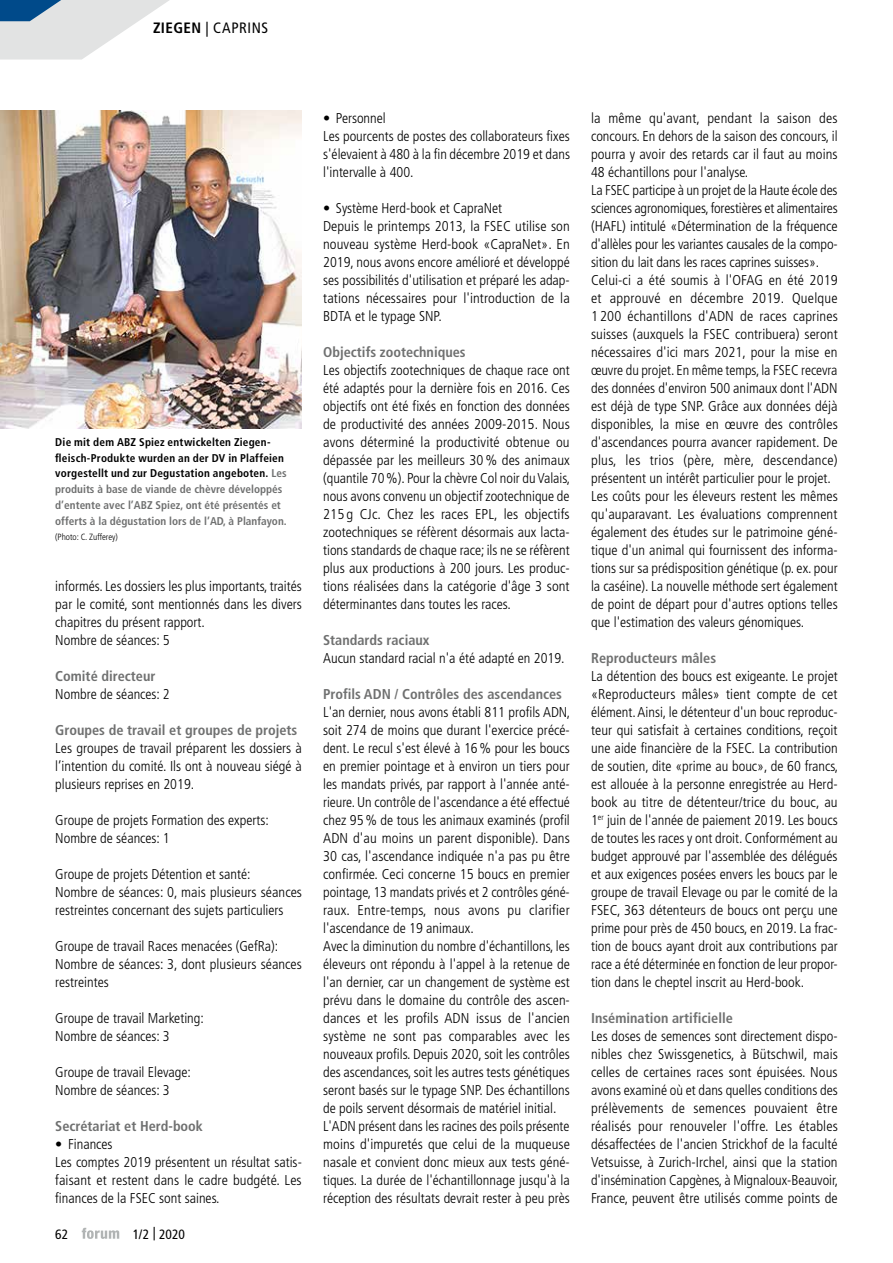
<style>
.page{position:relative;width:893px;height:1263px;background:#fff}
.page>*{position:absolute;margin:0;border:0;box-sizing:border-box;transform-origin:0 0}
.t1{font:condensed 15px "Frutiger LT Std";letter-spacing:.035em;color:#000}
.t2{font:300 condensed 14.25px/18px "Frutiger LT Std";color:#000}
.t3{font:700 condensed 14.25px "Frutiger LT Std";color:#6f7070}
.t4{font:condensed 13.5px "Frutiger LT Std";color:#000}
.t5{font:700 condensed 11.25px/15.8px "Frutiger LT Std";color:#6f7070}
.t6{font:300 condensed 9px "Frutiger LT Std";color:#000}
.s1{font-weight:700}
.s2{color:#000}
</style>
<div class="page">
<svg style="left:82px;top:1228px;width:37px;height:11px"></svg>
<img style="left:0;top:111px;width:302px;height:318px">
<svg style="left:0;top:0;width:169px;height:60px"></svg>
<p class="t1" style="left:153px;top:19px;width:117px"><span class="s1">ZIEGEN</span> | CAPRINS</p>
<p class="t5" style="left:55px;top:434px;width:233px"><span class="s2">Die mit dem ABZ Spiez entwickelten Ziegen&shy;fleisch-Produkte wurden an der DV in Plaffeien vorgestellt und zur Degustation angeboten.</span> Les produits à base de viande de chèvre développés d’entente avec l’ABZ Spiez, ont été présentés et offerts à la dégustation lors de l’AD, à Planfayon.</p>
<p class="t6" style="left:55px;top:532px;width:64px">(Photo: C. Zufferey)</p>
<p class="t2" style="left:55px;top:577px;width:248px">informés. Les dossiers les plus importants, traités par le comité, sont mentionnés dans les divers chapitres du présent rapport.<br>Nombre de séances: 5</p>
<p class="t3" style="left:55px;top:667px;width:102px">Comité directeur</p>
<p class="t2" style="left:55px;top:685px;width:116px">Nombre de séances: 2</p>
<p class="t3" style="left:55px;top:721px;width:244px">Groupes de travail et groupes de projets</p>
<p class="t2" style="left:55px;top:739px;width:248px;text-align:justify">Les groupes de travail préparent les dossiers à l’intention du comité. Ils ont à nouveau siégé à plusieurs reprises en 2019.</p>
<p class="t2" style="left:55px;top:811px;width:215px">Groupe de projets Formation des experts:<br>Nombre de séances: 1</p>
<p class="t2" style="left:55px;top:865px;width:248px">Groupe de projets Détention et santé:<br>Nombre de séances: 0, mais plusieurs séances restreintes concernant des sujets particuliers</p>
<p class="t2" style="left:55px;top:937px;width:248px">Groupe de travail Races menacées (GefRa):<br>Nombre de séances: 3, dont plusieurs séances restreintes</p>
<p class="t2" style="left:55px;top:1009px;width:150px">Groupe de travail Marketing:<br>Nombre de séances: 3</p>
<p class="t2" style="left:55px;top:1063px;width:137px">Groupe de travail Elevage:<br>Nombre de séances: 3</p>
<p class="t3" style="left:55px;top:1117px;width:149px">Secrétariat et Herd-book</p>
<p class="t2" style="left:55px;top:1135px;width:248px">• Finances<br>Les comptes 2019 présentent un résultat satis&shy;faisant et restent dans le cadre budgété. Les finances de la FSEC sont saines.</p>
<p class="t4" style="left:55px;top:1226px;width:14px">62</p>
<p class="t4" style="left:133px;top:1226px;width:54px">1/2 | 2020</p>
<p class="t2" style="left:323px;top:109px;width:248px">• Personnel<br>Les pourcents de postes des collaborateurs fixes s'élevaient à 480 à la fin décembre 2019 et dans l'intervalle à 400.</p>
<p class="t2" style="left:323px;top:199px;width:248px">• Système Herd-book et CapraNet<br>Depuis le printemps 2013, la FSEC utilise son nouveau système Herd-book «CapraNet». En 2019, nous avons encore amélioré et développé ses possibilités d'utilisation et préparé les adap&shy;tations nécessaires pour l'introduction de la BDTA et le typage SNP.</p>
<p class="t3" style="left:323px;top:343px;width:144px">Objectifs zootechniques</p>
<p class="t2" style="left:323px;top:361px;width:248px;text-align:justify">Les objectifs zootechniques de chaque race ont été adaptés pour la dernière fois en 2016. Ces objectifs ont été fixés en fonction des données de productivité des années 2009-2015. Nous avons déterminé la productivité obtenue ou dépassée par les meilleurs 30 % des animaux (quantile 70%). Pour la chèvre Col noir du Valais, nous avons convenu un objectif zootechnique de 215 g CJc. Chez les races EPL, les objectifs zootechniques se réfèrent désormais aux lacta&shy;tions standards de chaque race; ils ne se réfèrent plus aux productions à 200 jours. Les produc&shy;tions réalisées dans la catégorie d'âge 3 sont déterminantes dans toutes les races.</p>
<p class="t3" style="left:323px;top:631px;width:108px">Standards raciaux</p>
<p class="t2" style="left:323px;top:649px;width:243px">Aucun standard racial n'a été adapté en 2019.</p>
<p class="t3" style="left:323px;top:685px;width:240px">Profils ADN / Contrôles des ascendances</p>
<p class="t2" style="left:323px;top:703px;width:249px">L'an dernier, nous avons établi 811 profils ADN, soit 274 de moins que durant l'exercice précé&shy;dent. Le recul s'est élevé à 16% pour les boucs en premier pointage et à environ un tiers pour les mandats privés, par rapport à l'année anté&shy;rieure. Un contrôle de l'ascendance a été effectué chez 95% de tous les animaux examinés (profil ADN d'au moins un parent disponible). Dans 30 cas, l'ascendance indiquée n'a pas pu être confirmée. Ceci concerne 15 boucs en premier pointage, 13 mandats privés et 2 contrôles géné&shy;raux. Entre-temps, nous avons pu clarifier l'ascendance de 19 animaux.<br>Avec la diminution du nombre d'échantillons, les éleveurs ont répondu à l'appel à la retenue de l'an dernier, car un changement de système est prévu dans le domaine du contrôle des ascen&shy;dances et les profils ADN issus de l'ancien système ne sont pas comparables avec les nouveaux profils. Depuis 2020, soit les contrôles des ascendances, soit les autres tests génétiques seront basés sur le typage SNP. Des échantillons de poils servent désormais de matériel initial.<br>L'ADN présent dans les racines des poils présente moins d'impuretés que celui de la muqueuse nasale et convient donc mieux aux tests géné&shy;tiques. La durée de l'échantillonnage jusqu'à la réception des résultats devrait rester à peu près</p>
<p class="t2" style="left:591px;top:109px;width:248px">la même qu'avant, pendant la saison des concours. En dehors de la saison des concours, il pourra y avoir des retards car il faut au moins 48 échantillons pour l'analyse.<br>La FSEC participe à un projet de la Haute école des sciences agronomiques, forestières et alimentaires (HAFL) intitulé «Détermination de la fréquence d'allèles pour les variantes causales de la compo&shy;sition du lait dans les races caprines suisses».<br>Celui-ci a été soumis à l'OFAG en été 2019 et approuvé en décembre 2019. Quelque 1 200 échantillons d'ADN de races caprines suisses (auxquels la FSEC contribuera) seront nécessaires d'ici mars 2021, pour la mise en œuvre du projet. En même temps, la FSEC recevra des données d'environ 500 animaux dont l'ADN est déjà de type SNP. Grâce aux données déjà disponibles, la mise en œuvre des contrôles d'ascendances pourra avancer rapidement. De plus, les trios (père, mère, descendance) présentent un intérêt particulier pour le projet.<br>Les coûts pour les éleveurs restent les mêmes qu'auparavant. Les évaluations comprennent également des études sur le patrimoine géné&shy;tique d'un animal qui fournissent des informa&shy;tions sur sa prédisposition génétique (p. ex. pour la caséine). La nouvelle méthode sert également de point de départ pour d'autres options telles que l'estimation des valeurs génomiques.</p>
<p class="t3" style="left:591px;top:649px;width:127px">Reproducteurs mâles</p>
<p class="t2" style="left:591px;top:667px;width:249px;text-align:justify">La détention des boucs est exigeante. Le projet «Reproducteurs mâles» tient compte de cet élément. Ainsi, le détenteur d'un bouc reproduc&shy;teur qui satisfait à certaines conditions, reçoit une aide financière de la FSEC. La contribution de soutien, dite «prime au bouc», de 60 francs, est allouée à la personne enregistrée au Herd&shy;book au titre de détenteur/trice du bouc, au 1<sup>er</sup> juin de l'année de paiement 2019. Les boucs de toutes les races y ont droit. Conformément au budget approuvé par l'assemblée des délégués et aux exigences posées envers les boucs par le groupe de travail Elevage ou par le comité de la FSEC, 363 détenteurs de boucs ont perçu une prime pour près de 450 boucs, en 2019. La frac&shy;tion de boucs ayant droit aux contributions par race a été déterminée en fonction de leur propor&shy;tion dans le cheptel inscrit au Herd-book.</p>
<p class="t3" style="left:591px;top:1009px;width:143px">Insémination artificielle</p>
<p class="t2" style="left:591px;top:1027px;width:249px;text-align:justify">Les doses de semences sont directement dispo&shy;nibles chez Swissgenetics, à Bütschwil, mais celles de certaines races sont épuisées. Nous avons examiné où et dans quelles conditions des prélèvements de semences pouvaient être réalisés pour renouveler l'offre. Les étables désaffectées de l'ancien Strickhof de la faculté Vetsuisse, à Zurich-Irchel, ainsi que la station d'insémination Capgènes, à Mignaloux-Beauvoir, France, peuvent être utilisés comme points de</p>
</div>
